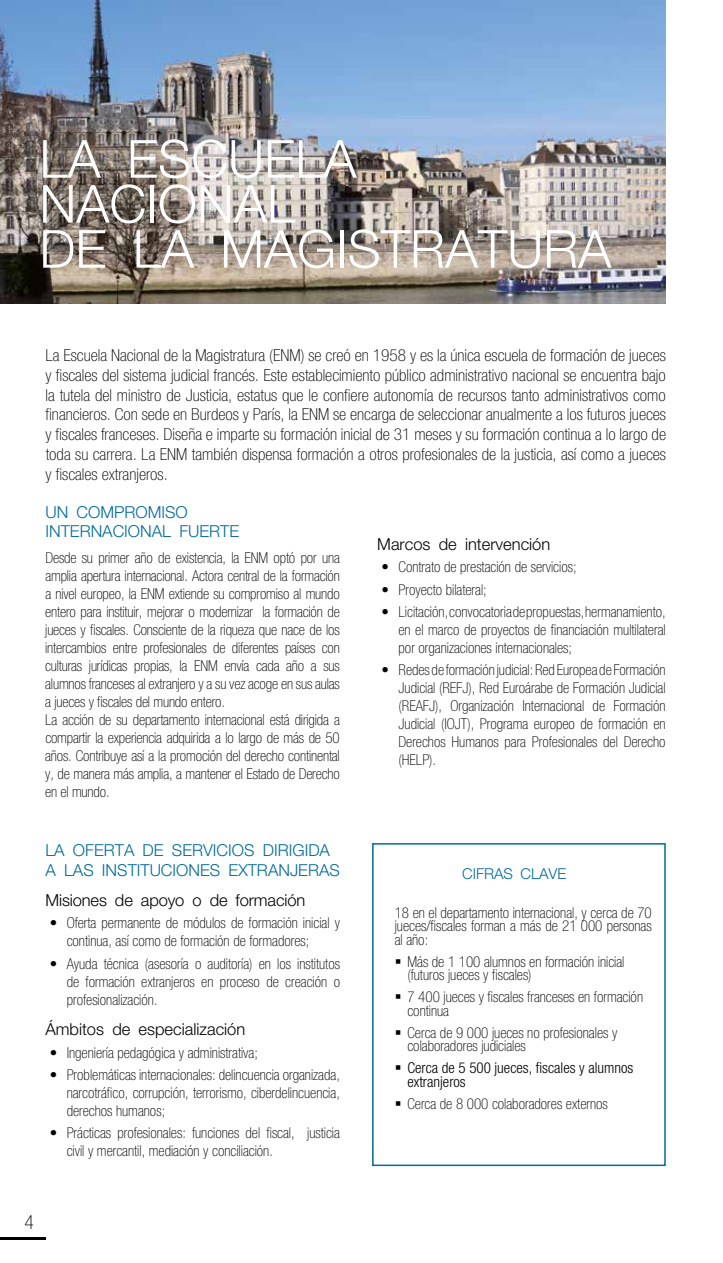
<style>
.page{position:relative;width:723px;height:1263px;background:#fff}
.page>*{position:absolute;margin:0;border:0;box-sizing:border-box;transform-origin:0 0}
.t1{font:300 52.5px/45px "Helvetica Neue";color:#fff}
.t2{font:100 condensed 19.5px "Helvetica Neue";color:#000}
.t3{font:100 condensed 16.5px/19.8px "Helvetica Neue";color:#000;text-align:justify;scale:1.05 1}
.t4{font:300 16.5px/19.5px "Helvetica Neue";color:#006b99}
.t5{font:300 16.5px "Helvetica Neue";color:#000}
.t6{font:100 condensed 15px/18px "Helvetica Neue";color:#000}
.t7{font:300 condensed 15px/13.5px "Helvetica Neue";color:#000}
.t8{font:300 15px "Helvetica Neue";color:#006b99}
</style>
<div class="page">
<hr style="left:0;top:1237px;width:45px;height:2px;background:#000">
<img style="left:0;top:0;width:666px;height:303px">
<div style="left:372px;top:843px;width:294px;height:323px;border:2px solid #006b99"></div>
<h1 class="t1" style="left:39px;top:135px;width:573px">LA ESCUELA<br>NACIONAL<br>DE LA MAGISTRATURA</h1>
<p class="t3" style="left:45px;top:345px;width:592px">La Escuela Nacional de la Magistratura (ENM) se creó en 1958 y es la única escuela de formación de jueces y fiscales del sistema judicial francés. Este establecimiento público administrativo nacional se encuentra bajo la tutela del ministro de Justicia, estatus que le confiere autonomía de recursos tanto administrativos como financieros. Con sede en Burdeos y París, la ENM se encarga de seleccionar anualmente a los futuros jueces y fiscales franceses. Diseña e imparte su formación inicial de 31 meses y su formación continua a lo largo de toda su carrera. La ENM también dispensa formación a otros profesionales de la justicia, así como a jueces y fiscales extranjeros.</p>
<p class="t4" style="left:45px;top:501px;width:195px">UN COMPROMISO<br>INTERNACIONAL FUERTE</p>
<p class="t6" style="left:45px;top:548px;width:296px">Desde su primer año de existencia, la ENM optó por una amplia apertura internacional. Actora central de la formación a nivel europeo, la ENM extiende su compromiso al mundo entero para instituir, mejorar o modernizar la formación de jueces y fiscales. Consciente de la riqueza que nace de los intercambios entre profesionales de diferentes países con culturas jurídicas propias, la ENM envía cada año a sus alumnos franceses al extranjero y a su vez acoge en sus aulas a jueces y fiscales del mundo entero.<br>La acción de su departamento internacional está dirigida a compartir la experiencia adquirida a lo largo de más de 50 años. Contribuye así a la promoción del derecho continental y, de manera más amplia, a mantener el Estado de Derecho en el mundo.</p>
<p class="t4" style="left:45px;top:840px;width:296px">LA OFERTA DE SERVICIOS DIRIGIDA<br>A LAS INSTITUCIONES EXTRANJERAS</p>
<p class="t5" style="left:45px;top:890px;width:261px">Misiones de apoyo o de formación</p>
<p class="t6" style="left:67px;top:914px;width:275px;text-indent:-17px">• Oferta permanente de módulos de formación inicial y continua, así como de formación de formadores;</p>
<p class="t6" style="left:67px;top:954px;width:275px;text-align:justify;text-indent:-17px">• Ayuda técnica (asesoría o auditoría) en los institutos de formación extranjeros en proceso de creación o profesionalización.</p>
<p class="t5" style="left:45px;top:1019px;width:201px">Ámbitos de especialización</p>
<p class="t6" style="left:50px;top:1043px;width:210px">• Ingeniería pedagógica y administrativa;</p>
<p class="t6" style="left:67px;top:1065px;width:275px;text-align:justify;text-indent:-17px">• Problemáticas internacionales: delincuencia organizada, narcotráfico, corrupción, terrorismo, ciberdelincuencia, derechos humanos;</p>
<p class="t6" style="left:67px;top:1124px;width:275px;text-indent:-17px">• Prácticas profesionales: funciones del fiscal, justicia civil y mercantil, mediación y conciliación.</p>
<p class="t5" style="left:377px;top:534px;width:174px">Marcos de intervención</p>
<p class="t6" style="left:381px;top:558px;width:197px">• Contrato de prestación de servicios;</p>
<p class="t6" style="left:381px;top:580px;width:107px">• Proyecto bilateral;</p>
<p class="t6" style="left:398px;top:602px;width:269px;text-align:justify;text-indent:-17px">• Licitación,convocatoriadepropuestas,hermanamiento, en el marco de proyectos de financiación multilateral por organizaciones internacionales;</p>
<p class="t6" style="left:398px;top:661px;width:269px;text-align:justify;text-indent:-17px">• Redes de formación judicial:Red Europea de Formación Judicial (REFJ), Red Euroárabe de Formación Judicial (REAFJ), Organización Internacional de Formación Judicial (IOJT), Programa europeo de formación en Derechos Humanos para Profesionales del Derecho (HELP).</p>
<p class="t8" style="left:462px;top:865px;width:106px">CIFRAS CLAVE</p>
<p class="t6" style="left:395px;top:905px;width:259px;line-height:13.5px;text-align:justify">18 en el departamento internacional, y cerca de 70 jueces/fiscales forman a más de 21 000 personas al año:</p>
<p class="t6" style="left:407px;top:954px;width:219px;line-height:13.5px">Más de 1 100 alumnos en formación inicial (futuros jueces y fiscales)</p>
<p class="t6" style="left:407px;top:990px;width:237px;line-height:13.5px">7 400 jueces y fiscales franceses en formación continua</p>
<p class="t6" style="left:407px;top:1025px;width:211px;line-height:13.5px">Cerca de 9 000 jueces no profesionales y colaboradores judiciales</p>
<p class="t7" style="left:407px;top:1061px;width:227px">Cerca de 5 500 jueces, fiscales y alumnos extranjeros</p>
<p class="t6" style="left:407px;top:1094px;width:202px">Cerca de 8 000 colaboradores externos</p>
<h2 class="t2" style="left:24px;top:1211px;width:11px">4</h2>
</div>
